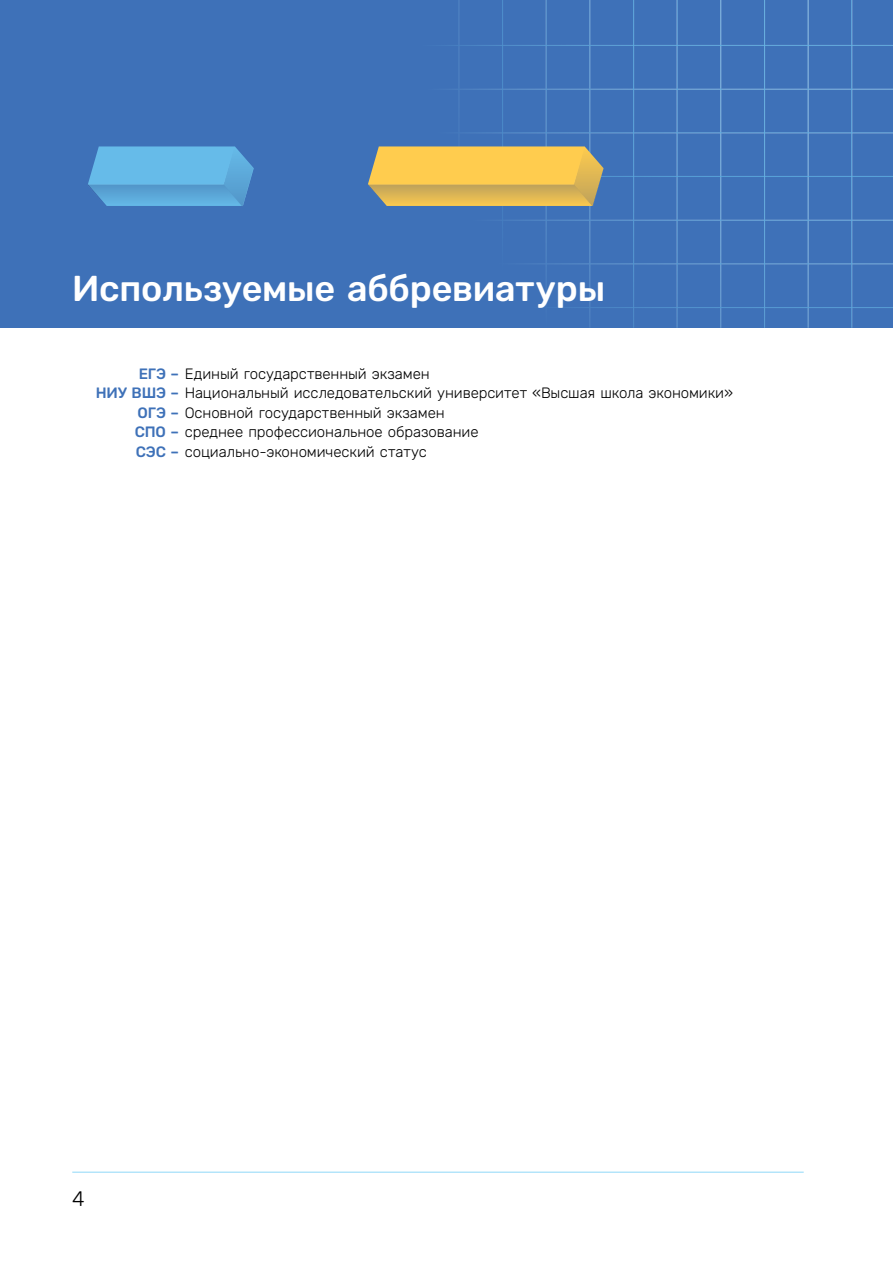
<style>
.page{position:relative;width:893px;height:1263px;background:#fff}
.page>*{position:absolute;margin:0;border:0;box-sizing:border-box;transform-origin:0 0}
.t1{font:500 36px "Rubik";letter-spacing:-.005em;color:#fff}
.t2{font:300 21px "Rubik";color:#000}
.t3{font:300 15px "Rubik";letter-spacing:-.01em;color:#000}
.s1{font-weight:500;color:#3e71b8}
</style>
<div class="page">
<hr style="left:72px;top:1172px;width:732px;height:1px;background:#8ed8f8">
<div style="left:0;top:0;width:893px;height:327px;background:#3e71b8"></div>
<img style="left:451px;top:0;width:442px;height:327px">
<img style="left:88px;top:146px;width:516px;height:60px">
<h1 class="t1" style="left:72px;top:268px;width:534px">Используемые аббревиатуры</h1>
<p class="t3" style="left:139px;top:365px;width:293px"><span class="s1">ЕГЭ –</span> Единый государственный экзамен</p>
<p class="t3" style="left:96px;top:385px;width:639px"><span class="s1">НИУ ВШЭ –</span> Национальный исследовательский университет «Высшая школа экономики»</p>
<p class="t3" style="left:138px;top:404px;width:309px"><span class="s1">ОГЭ –</span> Основной государственный экзамен</p>
<p class="t3" style="left:135px;top:424px;width:345px"><span class="s1">СПО –</span> среднее профессиональное образование</p>
<p class="t3" style="left:136px;top:443px;width:293px"><span class="s1">СЭС –</span> социально-экономический статус</p>
<h2 class="t2" style="left:72px;top:1187px;width:14px">4</h2>
</div>
